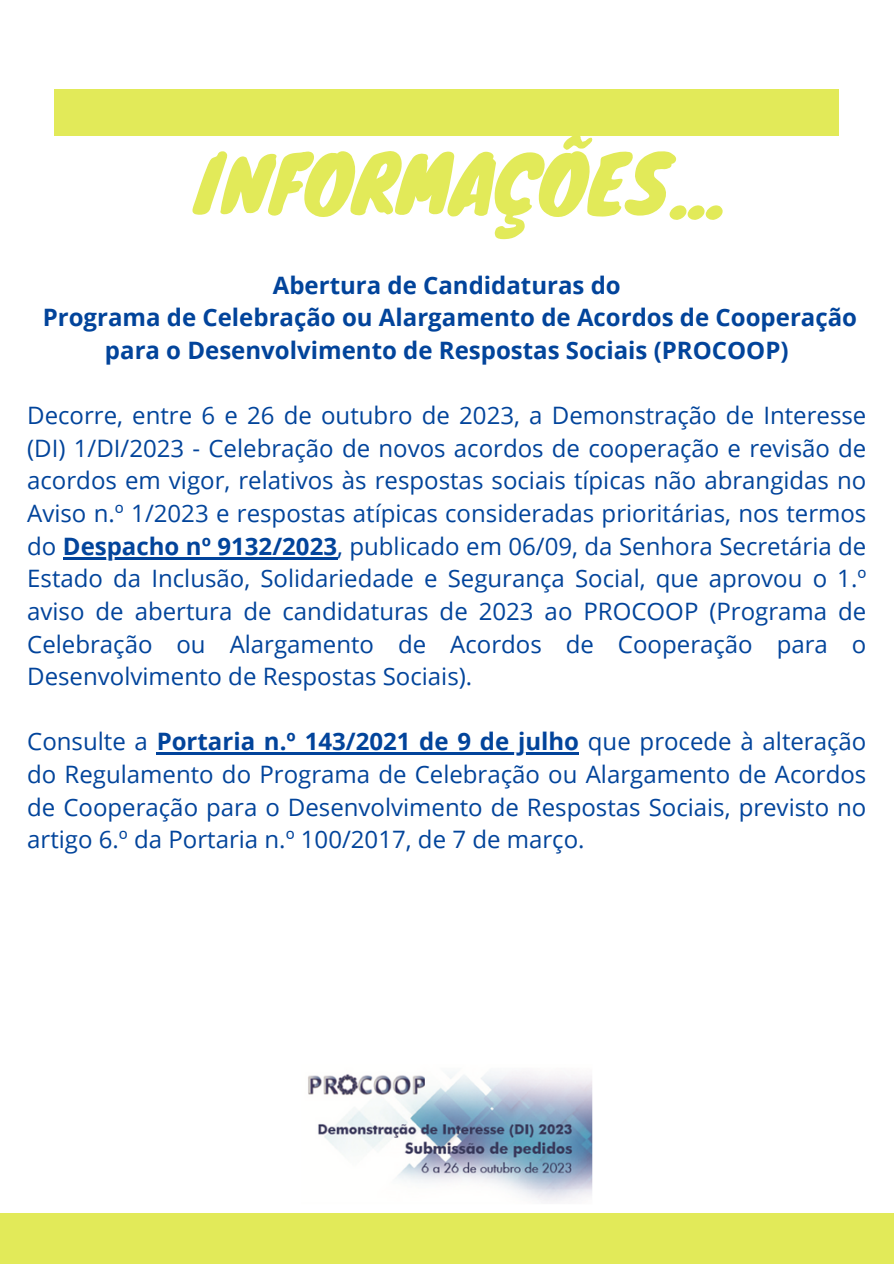
<style>
.page{position:relative;width:894px;height:1264px;background:#fff}
.page>*{position:absolute;margin:0;border:0;box-sizing:border-box;transform-origin:0 0}
.t1{font:76.8px "Knewave";color:#e2ea59}
.t2{font:24px/32.7px "Open Sans";color:#02449b;text-align:justify}
.t3{font:700 24px/32.7px "Open Sans";color:#02449b;text-align:center}
.s1{font-weight:700}
</style>
<div class="page">
<div style="left:0;top:1213px;width:893px;height:50px;background:#e2ea59"></div>
<div style="left:54px;top:89px;width:785px;height:46px;background:#e2ea59"></div>
<hr style="left:63px;top:557px;width:274px;height:2px;background:#02449b">
<hr style="left:157px;top:752px;width:422px;height:3px;background:#02449b">
<img style="left:308px;top:1072px;width:284px;height:130px">
<p class="t1" style="left:194px;top:121px;width:531px">INFORMAÇÕES...</p>
<p class="t3" style="left:43px;top:268px;width:815px">Abertura de Candidaturas do<br>Programa de Celebração ou Alargamento de Acordos de Cooperação para o Desenvolvimento de Respostas Sociais (PROCOOP)</p>
<h1 class="t2" style="left:27px;top:398px;width:840px">Decorre, entre 6 e 26 de outubro de 2023, a Demonstração de Interesse (DI) 1/DI/2023 - Celebração de novos acordos de cooperação e revisão de acordos em vigor, relativos às respostas sociais típicas não abrangidas no Aviso n.º 1/2023 e respostas atípicas consideradas prioritárias, nos termos do <span class="s1">Despacho nº 9132/2023</span>, publicado em 06/09, da Senhora Secretária de</h1>
<h2 class="t2" style="left:27px;top:561px;width:840px">Estado da Inclusão, Solidariedade e Segurança Social, que aprovou o 1.º aviso de abertura de candidaturas de 2023 ao PROCOOP (Programa de Celebração ou Alargamento de Acordos de Cooperação para o Desenvolvimento de Respostas Sociais).</h2>
<h2 class="t2" style="left:27px;top:724px;width:840px">Consulte a <span class="s1">Portaria n.º 143/2021 de 9 de julho</span> que procede à alteração</h2>
<p class="t2" style="left:27px;top:757px;width:840px">do Regulamento do Programa de Celebração ou Alargamento de Acordos de Cooperação para o Desenvolvimento de Respostas Sociais, previsto no artigo 6.º da Portaria n.º 100/2017, de 7 de março.</p>
</div>
